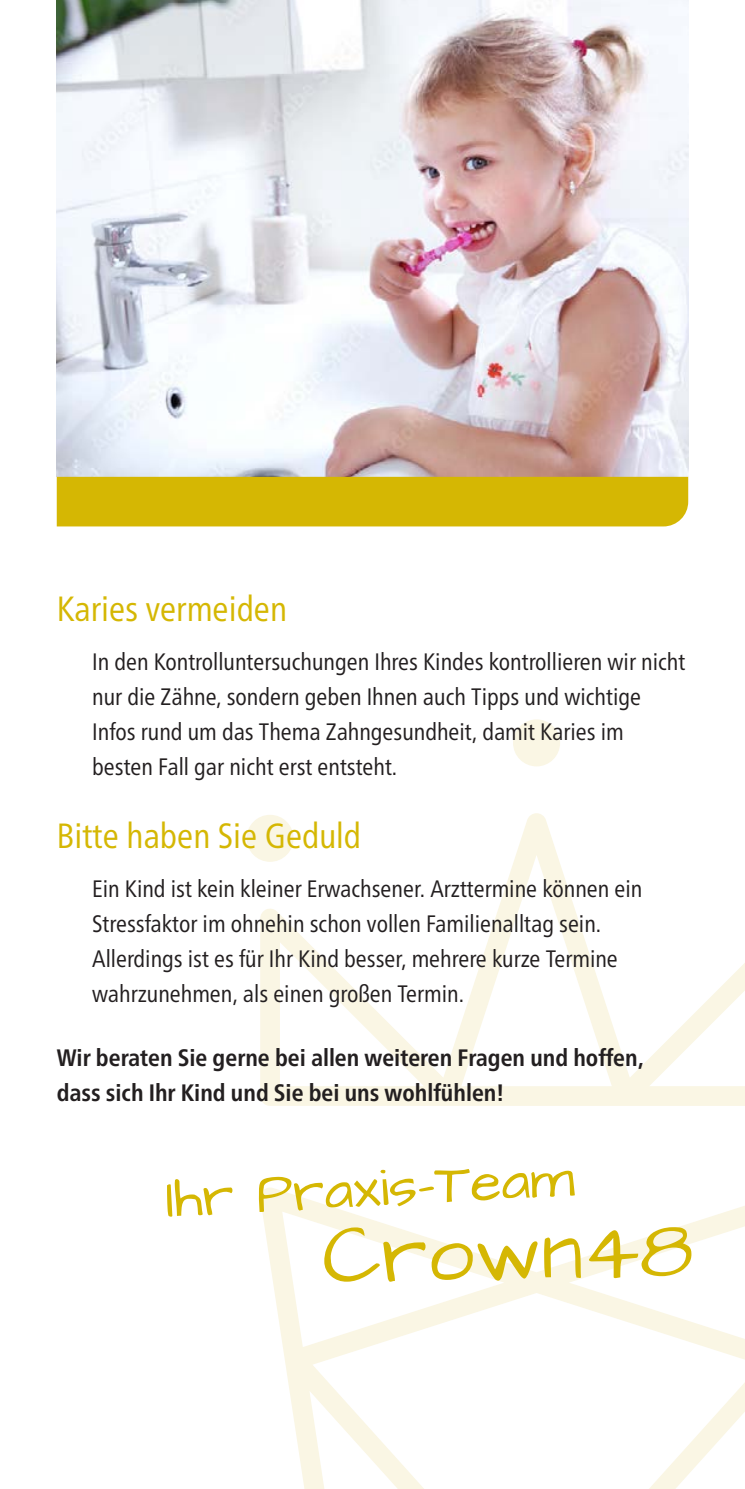
<style>
.page{position:relative;width:745px;height:1489px;background:#fff}
.page>*{position:absolute;margin:0;border:0;box-sizing:border-box;transform-origin:0 0}
.body{font:83px "Architects Daughter";color:#d5b703}
.body-2{font:57px "Architects Daughter";color:#d5b703}
.head{font:35px "Frutiger Neue Cond";color:#d5b703}
.body-3{font:23.75px/35px "Frutiger Neue Cond";color:#231f20}
.body-4{font:700 23.75px/35px "Frutiger Neue Cond";color:#231f20}
</style>
<div class="page">
<svg style="left:260px;top:1187px;width:484px;height:301px"></svg>
<svg style="left:260px;top:813px;width:484px;height:292px"></svg>
<div style="left:246px;top:814px;width:47px;height:47px;background:#faf6e4;border-radius:50%"></div>
<div style="left:512px;top:719px;width:47px;height:47px;background:#faf6e4;border-radius:50%"></div>
<img style="left:57px;top:0;width:630px;height:477px">
<div style="left:57px;top:477px;width:630px;height:49px;background:#d5b703"></div>
<p class="head" style="left:57px;top:587px;width:231px">Karies vermeiden</p>
<p class="body-3" style="left:92px;top:643px;width:594px">In den Kontrolluntersuchungen Ihres Kindes kontrollieren wir nicht nur die Zähne, sondern geben Ihnen auch Tipps und wichtige Infos rund um das Thema Zahngesundheit, damit Karies im besten Fall gar nicht erst entsteht.</p>
<p class="head" style="left:57px;top:815px;width:306px">Bitte haben Sie Geduld</p>
<p class="body-3" style="left:92px;top:871px;width:551px">Ein Kind ist kein kleiner Erwachsener. Arzttermine können ein Stressfaktor im ohnehin schon vollen Familienalltag sein.<br>Allerdings ist es für Ihr Kind besser, mehrere kurze Termine wahrzunehmen, als einen großen Termin.</p>
<p class="body-4" style="left:57px;top:1039px;width:587px">Wir beraten Sie gerne bei allen weiteren Fragen und hoffen, dass sich Ihr Kind und Sie bei uns wohlfühlen!</p>
<p class="body-2" style="left:163px;top:1160px;width:410px;rotate:-3deg">Ihr Praxis-Team</p>
<p class="body" style="left:321px;top:1199px;width:372px;rotate:-1deg">Crown48</p>
</div>
